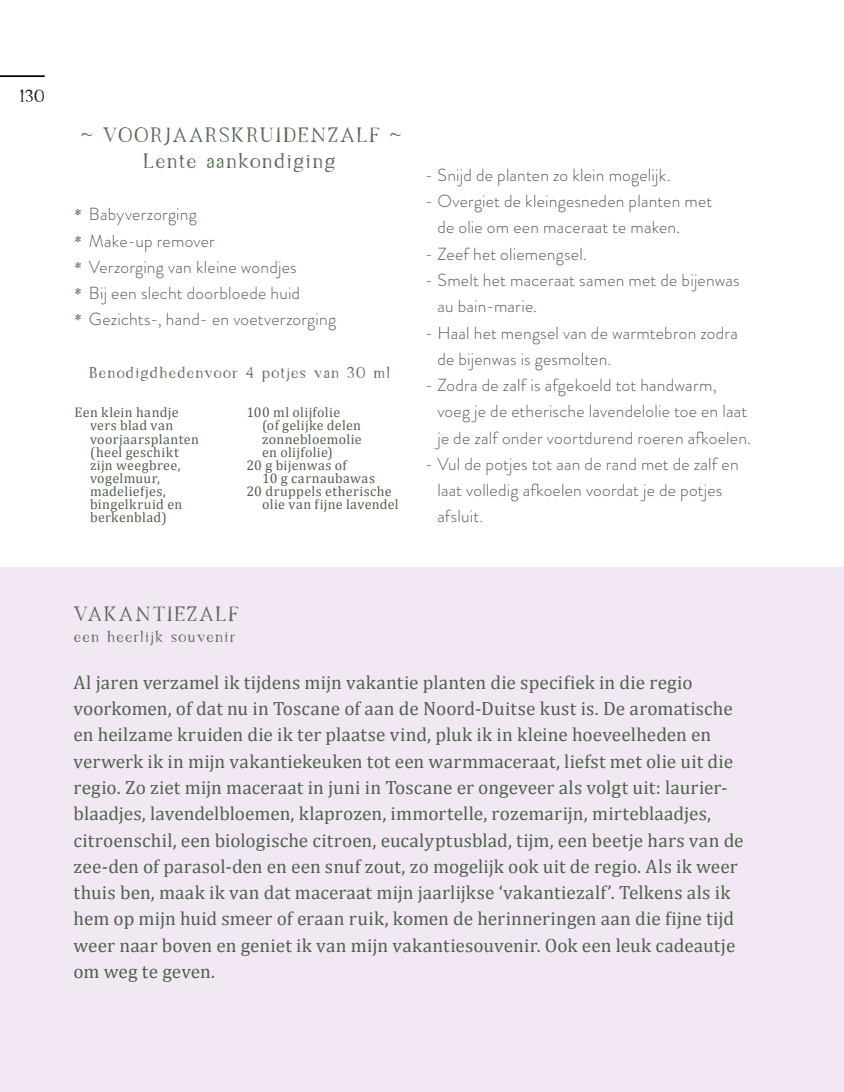
<style>
.page{position:relative;width:844px;height:1092px;background:#fff}
.page>*{position:absolute;margin:0;border:0;box-sizing:border-box;transform-origin:0 0}
.t1{font:21px/26.2px "Farmhouse";letter-spacing:.035em;color:#4f614d;text-align:center}
.t2{font:19.25px/26.2px "Cambria";letter-spacing:.005em;color:#4f614d}
.t3{font:300 17.5px/26.2px "Brandon Grotesque";letter-spacing:.015em;color:#4f614d}
.t4{font:17.5px "Farmhouse";color:#000}
.t5{font:15.75px "Farmhouse";letter-spacing:.035em;color:#4f614d}
.t6{font:14px/13.1px "Cambria";letter-spacing:.02em;color:#4f614d}
.s1{font-family:"Farmhouse";font-weight:400;font-size:15.75px}
</style>
<div class="page">
<hr style="left:0;top:75px;width:45px;height:2px;background:#000">
<div style="left:0;top:567px;width:843px;height:524px;background:#f2e8f4"></div>
<p class="t4" style="left:19px;top:89px;width:27px">130</p>
<p class="t1" style="left:81px;top:123px;width:323px">~ VOORJAARSKRUIDENZALF ~<br>Lente aankondiging</p>
<p class="t3" style="left:74px;top:201px;width:263px"><span class="s1">*</span> Babyverzorging<br><span class="s1">*</span> Make-up remover<br><span class="s1">*</span> Verzorging van kleine wondjes<br><span class="s1">*</span> Bij een slecht doorbloede huid<br><span class="s1">*</span> Gezichts-, hand- en voetverzorging</p>
<p class="t5" style="left:89px;top:366px;width:303px">Benodigdhedenvoor 4 potjes van 30 ml</p>
<p class="t6" style="left:90px;top:406px;width:110px;text-indent:-16px">Een klein handje vers blad van voorjaarsplanten (heel geschikt zijn weegbree, vogelmuur, madeliefjes, bingelkruid en berkenblad)</p>
<p class="t6" style="left:246px;top:406px;width:95px">100 ml olijfolie</p>
<p class="t6" style="left:262px;top:419px;width:100px">(of gelijke delen</p>
<p class="t6" style="left:262px;top:432px;width:101px">zonnebloemolie</p>
<p class="t6" style="left:262px;top:445px;width:72px">en olijfolie)</p>
<p class="t6" style="left:246px;top:458px;width:102px">20 g bijenwas of</p>
<p class="t6" style="left:262px;top:471px;width:114px">10 g carnaubawas</p>
<p class="t6" style="left:246px;top:484px;width:147px">20 druppels etherische</p>
<p class="t6" style="left:262px;top:497px;width:138px">olie van fijne lavendel</p>
<p class="t3" style="left:425px;top:162px;width:247px">- Snijd de planten zo klein mogelijk.</p>
<p class="t3" style="left:437px;top:188px;width:276px;text-indent:-13px">- Overgiet de kleingesneden planten met de olie om een maceraat te maken.</p>
<p class="t3" style="left:425px;top:241px;width:163px">- Zeef het oliemengsel.</p>
<p class="t3" style="left:437px;top:267px;width:304px;text-indent:-13px">- Smelt het maceraat samen met de bijenwas au bain-marie.</p>
<p class="t3" style="left:437px;top:319px;width:302px;text-indent:-13px">- Haal het mengsel van de warmtebron zodra de bijenwas is gesmolten.</p>
<p class="t3" style="left:437px;top:372px;width:315px;text-indent:-13px">- Zodra de zalf is afgekoeld tot handwarm, voeg je de etherische lavendelolie toe en laat je de zalf onder voortdurend roeren afkoelen.</p>
<p class="t3" style="left:437px;top:451px;width:303px;text-indent:-13px">- Vul de potjes tot aan de rand met de zalf en laat volledig afkoelen voordat je de potjes afsluit.</p>
<p class="t1" style="left:74px;top:602px;width:167px">VAKANTIEZALF</p>
<p class="t5" style="left:74px;top:629px;width:164px">een heerlijk souvenir</p>
<p class="t2" style="left:74px;top:669px;width:671px">Al jaren verzamel ik tijdens mijn vakantie planten die specifiek in die regio voorkomen, of dat nu in Toscane of aan de Noord-Duitse kust is. De aromatische en heilzame kruiden die ik ter plaatse vind, pluk ik in kleine hoeveelheden en verwerk ik in mijn vakantiekeuken tot een warmmaceraat, liefst met olie uit die regio. Zo ziet mijn maceraat in juni in Toscane er ongeveer als volgt uit: laurier&shy;blaadjes, lavendelbloemen, klaprozen, immortelle, rozemarijn, mirteblaadjes, citroenschil, een biologische citroen, eucalyptusblad, tijm, een beetje hars van de zee-den of parasol-den en een snuf zout, zo mogelijk ook uit de regio. Als ik weer thuis ben, maak ik van dat maceraat mijn jaarlijkse ‘vakantiezalf’. Telkens als ik hem op mijn huid smeer of eraan ruik, komen de herinneringen aan die fijne tijd weer naar boven en geniet ik van mijn vakantiesouvenir. Ook een leuk cadeautje om weg te geven.</p>
</div>
